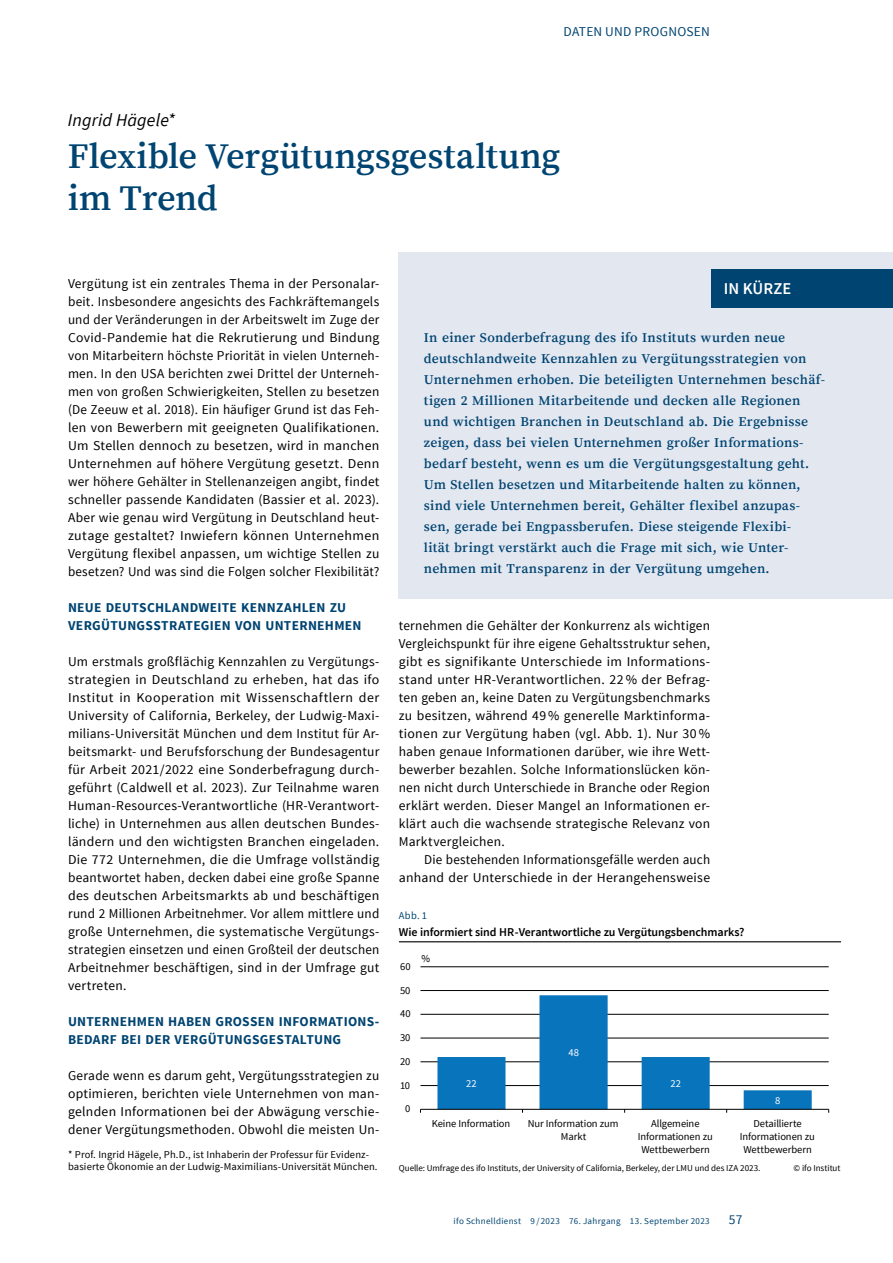
<style>
.page{position:relative;width:893px;height:1263px;background:#fff}
.page>*{position:absolute;margin:0;border:0;box-sizing:border-box;transform-origin:0 0}
.Titel-Artikel{font:600 36px/42px "Source Serif Pro";letter-spacing:-.01em;color:#004471}
.Autor-Name{font:italic 18px "Source Sans Pro";letter-spacing:.01em;color:#000}
.t1{font:600 16.5px "Source Sans Pro";color:#fff}
.Fliesstext{font:13.5px/18px "Source Sans Pro";letter-spacing:.015em;color:#000;text-align:justify}
.t2{font:600 13.5px/21px "Source Serif Pro";letter-spacing:.015em;color:#004471}
.Titel-versal-blau{font:700 13.5px/18px "Source Sans Pro";letter-spacing:.02em;color:#004471}
.Fliesstext-Einzug{font:13.5px/18px "Source Sans Pro";letter-spacing:.015em;color:#000;text-align:right}
.t3{font:13.5px "Source Sans Pro";letter-spacing:.015em;color:#004471}
.t4{font:600 12px "Source Sans Pro";letter-spacing:-.005em;color:#000}
.Fussnoten{font:10.5px/13.2px "Source Sans Pro";letter-spacing:.005em;color:#000;text-align:center}
.t5{font:10.5px "Source Sans Pro";color:#fff}
.t6{font:10.5px "Source Sans Pro";color:#004471}
.t7{font:9px "Source Sans Pro";letter-spacing:-.005em;color:#000}
.t8{font:9px "Source Sans Pro";letter-spacing:.035em;color:#004471}
</style>
<div class="page">
<div style="left:398px;top:252px;width:495px;height:347px;background:#e3e7f0"></div>
<div style="left:711px;top:269px;width:182px;height:38px;background:#004471"></div>
<hr style="left:420px;top:966px;width:409px;height:1px;background:#000">
<hr style="left:420px;top:990px;width:409px;height:1px;background:#000">
<hr style="left:420px;top:1014px;width:409px;height:1px;background:#000">
<hr style="left:420px;top:1038px;width:409px;height:1px;background:#000">
<hr style="left:420px;top:1061px;width:409px;height:1px;background:#000">
<hr style="left:420px;top:1085px;width:409px;height:1px;background:#000">
<hr style="left:420px;top:1109px;width:409px;height:1px;background:#000">
<svg style="left:437px;top:995px;width:375px;height:118px"></svg>
<hr style="left:399px;top:941px;width:442px;height:1px;background:#000">
<p class="t3" style="left:564px;top:23px;width:148px">DATEN UND PROGNOSEN</p>
<h1 class="Autor-Name" style="left:68px;top:109px;width:109px">Ingrid Hägele*</h1>
<h1 class="Titel-Artikel" style="left:68px;top:136px;width:494px">Flexible Vergütungsgestaltung im Trend</h1>
<p class="Fliesstext" style="left:68px;top:275px;width:313px">Vergütung ist ein zentrales Thema in der Personalar&shy;beit. Insbesondere angesichts des Fachkräftemangels und der Veränderungen in der Arbeitswelt im Zuge der Covid-Pandemie hat die Rekrutierung und Bindung von Mitarbeitern höchste Priorität in vielen Unterneh&shy;men. In den USA berichten zwei Drittel der Unterneh&shy;men von großen Schwierigkeiten, Stellen zu besetzen (De Zeeuw et al. 2018). Ein häufiger Grund ist das Feh&shy;len von Bewerbern mit geeigneten Qualifikationen.<br>Um Stellen dennoch zu besetzen, wird in manchen Unternehmen auf höhere Vergütung gesetzt. Denn wer höhere Gehälter in Stellenanzeigen angibt, findet schneller passende Kandidaten (Bassier et al. 2023).<br>Aber wie genau wird Vergütung in Deutschland heut&shy;zutage gestaltet? Inwiefern können Unternehmen Vergütung flexibel anpassen, um wichtige Stellen zu besetzen? Und was sind die Folgen solcher Flexibilität?</p>
<h2 class="Titel-versal-blau" style="left:68px;top:599px;width:295px">NEUE DEUTSCHLANDWEITE KENNZAHLEN ZU<br>VERGÜTUNGSSTRATEGIEN VON UNTERNEHMEN</h2>
<p class="Fliesstext" style="left:68px;top:653px;width:313px">Um erstmals großflächig Kennzahlen zu Vergütungs&shy;strategien in Deutschland zu erheben, hat das ifo Institut in Kooperation mit Wissenschaftlern der University of California, Berkeley, der Ludwig-Maxi&shy;milians-Universität München und dem Institut für Ar&shy;beitsmarkt- und Berufsforschung der Bundesagentur für Arbeit 2021/2022 eine Sonderbefragung durch&shy;geführt (Caldwell et al. 2023). Zur Teilnahme waren Human-Resources-Verantwortliche (HR-Verantwort&shy;liche) in Unternehmen aus allen deutschen Bundes&shy;ländern und den wichtigsten Branchen eingeladen.<br>Die 772 Unternehmen, die die Umfrage vollständig beantwortet haben, decken dabei eine große Spanne des deutschen Arbeitsmarkts ab und beschäftigen rund 2 Millionen Arbeitnehmer. Vor allem mittlere und große Unternehmen, die systematische Vergütungs&shy;strategien einsetzen und einen Großteil der deutschen Arbeitnehmer beschäftigen, sind in der Umfrage gut vertreten.</p>
<h2 class="Titel-versal-blau" style="left:68px;top:1013px;width:313px">UNTERNEHMEN HABEN GROSSEN INFORMATIONS-<br>BEDARF BEI DER VERGÜTUNGSGESTALTUNG</h2>
<p class="Fliesstext" style="left:68px;top:1067px;width:313px">Gerade wenn es darum geht, Vergütungsstrategien zu optimieren, berichten viele Unternehmen von man&shy;gelnden Informationen bei der Abwägung verschie&shy;dener Vergütungsmethoden. Obwohl die meisten Un-</p>
<p class="Fussnoten" style="left:68px;top:1149px;width:311px;line-height:12px;text-align:left">* Prof. Ingrid Hägele, Ph.D., ist Inhaberin der Professur für Evidenz&shy;basierte Ökonomie an der Ludwig-Maximilians-Universität München.</p>
<p class="t1" style="left:724px;top:278px;width:69px">IN KÜRZE</p>
<p class="t2" style="left:424px;top:328px;width:403px">In einer Sonderbefragung des ifo Instituts wurden neue deutschlandweite Kennzahlen zu Vergütungsstrategien von Unternehmen erhoben. Die beteiligten Unternehmen beschäf&shy;tigen 2 Millionen Mitarbeitende und decken alle Regionen und wichtigen Branchen in Deutschland ab. Die Ergebnisse zeigen, dass bei vielen Unternehmen großer Informations&shy;bedarf besteht, wenn es um die Vergütungsgestaltung geht.<br>Um Stellen besetzen und Mitarbeitende halten zu können, sind viele Unternehmen bereit, Gehälter flexibel anzupas&shy;sen, gerade bei Engpassberufen. Diese steigende Flexibi-<br>lität bringt verstärkt auch die Frage mit sich, wie Unter&shy;nehmen mit Transparenz in der Vergütung umgehen.</p>
<p class="Fliesstext" style="left:399px;top:617px;width:313px">ternehmen die Gehälter der Konkurrenz als wichtigen Vergleichspunkt für ihre eigene Gehaltsstruktur sehen, gibt es signifikante Unterschiede im Informations&shy;stand unter HR-Verantwortlichen. 22 % der Befrag&shy;ten geben an, keine Daten zu Vergütungsbenchmarks zu besitzen, während 49 % generelle Marktinforma&shy;tionen zur Vergütung haben (vgl. Abb. 1). Nur 30 % haben genaue Informationen darüber, wie ihre Wett&shy;bewerber bezahlen. Solche Informationslücken kön&shy;nen nicht durch Unterschiede in Branche oder Region erklärt werden. Dieser Mangel an Informationen er&shy;klärt auch die wachsende strategische Relevanz von Marktvergleichen.</p>
<p class="Fliesstext-Einzug" style="left:399px;top:851px;width:313px">Die bestehenden Informationsgefälle werden auch anhand der Unterschiede in der Herangehensweise</p>
<p class="t6" style="left:399px;top:909px;width:30px">Abb. 1</p>
<p class="t4" style="left:399px;top:925px;width:347px">Wie informiert sind HR-Verantwortliche zu Vergütungsbenchmarks?</p>
<p class="Fussnoten" style="left:400px;top:960px;width:12px">60</p>
<p class="Fussnoten" style="left:400px;top:984px;width:12px">50</p>
<p class="Fussnoten" style="left:400px;top:1007px;width:12px">40</p>
<p class="Fussnoten" style="left:400px;top:1031px;width:12px">30</p>
<p class="Fussnoten" style="left:400px;top:1055px;width:12px">20</p>
<p class="Fussnoten" style="left:400px;top:1079px;width:12px">10</p>
<p class="Fussnoten" style="left:405px;top:1102px;width:7px">0</p>
<p class="Fussnoten" style="left:422px;top:952px;width:10px">%</p>
<p class="t5" style="left:466px;top:1077px;width:12px">22</p>
<p class="t5" style="left:568px;top:1046px;width:12px">48</p>
<p class="t5" style="left:670px;top:1077px;width:12px">22</p>
<p class="t5" style="left:775px;top:1093px;width:7px">8</p>
<p class="Fussnoten" style="left:432px;top:1117px;width:80px">Keine Information</p>
<p class="Fussnoten" style="left:528px;top:1117px;width:92px">Nur Information zum<br>Markt</p>
<p class="Fussnoten" style="left:638px;top:1117px;width:77px">Allgemeine<br>Informationen zu<br>Wettbewerbern</p>
<p class="Fussnoten" style="left:740px;top:1117px;width:77px">Detaillierte<br>Informationen zu<br>Wettbewerbern</p>
<p class="t7" style="left:399px;top:1162px;width:363px">Quelle: Umfrage des ifo Instituts, der University of California, Berkeley, der LMU und des IZA 2023.</p>
<p class="t7" style="left:793px;top:1162px;width:48px">© ifo Institut</p>
<p class="t8" style="left:454px;top:1215px;width:258px">ifo Schnelldienst 9 / 2023 76. Jahrgang 13. September 2023</p>
<p class="t3" style="left:729px;top:1211px;width:15px">57</p>
</div>
